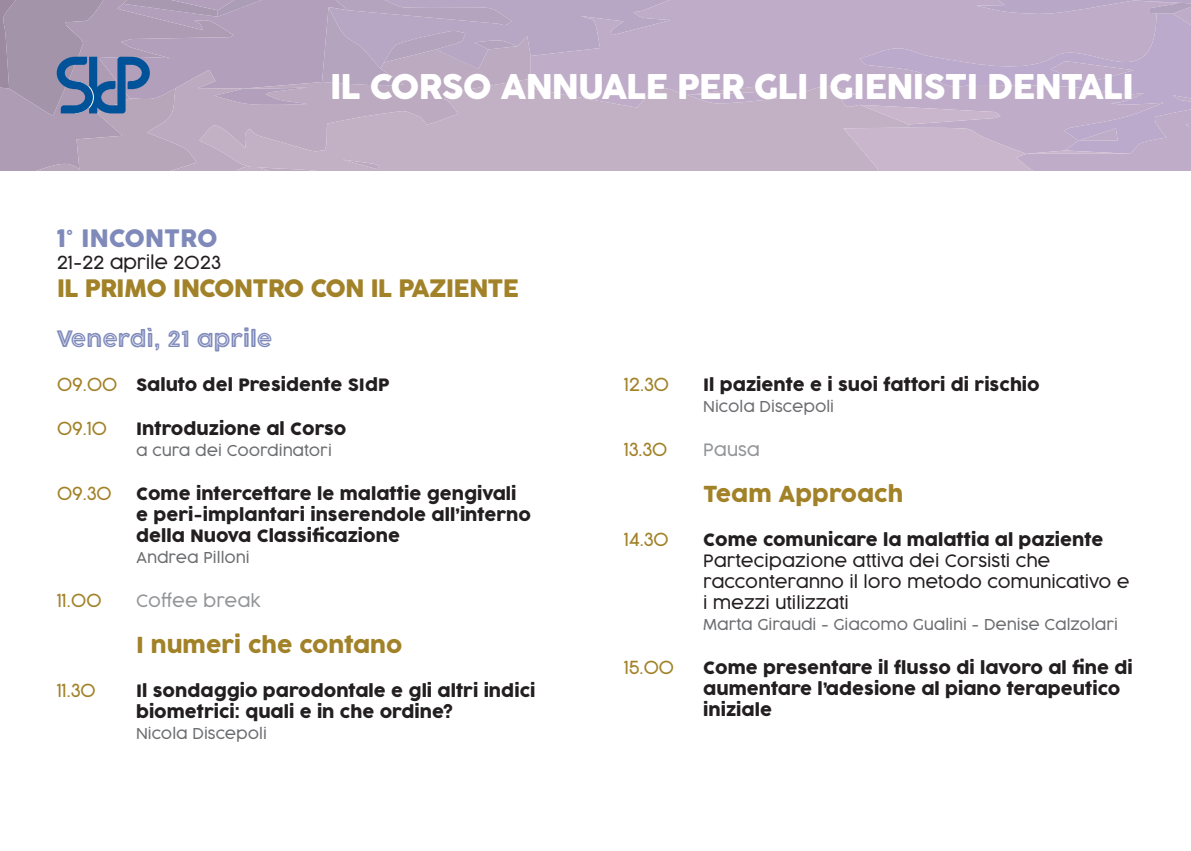
<style>
.page{position:relative;width:1191px;height:851px;background:#fff}
.page>*{position:absolute;margin:0;border:0;box-sizing:border-box;transform-origin:0 0}
.t1{font:34px "Cocogoose Pro";letter-spacing:-.03em;color:#fff}
.t2{font:24px "Cocogoose Pro";letter-spacing:-.03em;color:#a28229}
.t3{font:24px "Cocogoose Pro";color:#7f8abb}
.t4{font:22px "Cocogoose Pro";color:#a28229}
.t5{font:22px "Cocogoose Pro Inline";color:#7f8abb}
.t6{font:300 18px "Cocogoose Pro";letter-spacing:-.03em;color:#a28229}
.t7{font:300 18px "Cocogoose Pro";letter-spacing:-.02em;color:#231f20}
.t8{font:17px/21px "Cocogoose Pro";color:#231f20}
.t9{font:300 17px/21px "Cocogoose Pro";color:#231f20}
.t10{font:300 17px "Cocogoose Pro";color:#939598}
.t11{font:300 15px "Cocogoose Pro";color:#6c6d70}
.s1{font-weight:300;font-size:18px;color:#a28229}
</style>
<div class="page">
<svg style="left:0;top:0;width:1191px;height:170px;background:#b9a8c2"></svg>
<h1 class="t1" style="left:330px;top:64px;width:806px">IL CORSO ANNUALE PER GLI IGIENISTI DENTALI</h1>
<h2 class="t3" style="left:57px;top:222px;width:162px">1° INCONTRO</h2>
<p class="t7" style="left:57px;top:250px;width:166px">21-22 aprile 2023</p>
<h2 class="t2" style="left:57px;top:272px;width:464px">IL PRIMO INCONTRO CON IL PAZIENTE</h2>
<p class="t5" style="left:57px;top:322px;width:217px">Venerdì, 21 aprile</p>
<p class="t8" style="left:57px;top:374px;width:334px"><span class="s1">09.00</span> Saluto del Presidente SIdP</p>
<p class="t6" style="left:57px;top:416px;width:52px">09.10</p>
<p class="t8" style="left:136px;top:418px;width:212px">Introduzione al Corso</p>
<p class="t11" style="left:136px;top:440px;width:197px">a cura dei Coordinatori</p>
<p class="t6" style="left:57px;top:481px;width:57px">09.30</p>
<p class="t8" style="left:136px;top:483px;width:396px">Come intercettare le malattie gengivali e peri-implantari inserendole all’interno della Nuova Classificazione</p>
<p class="t11" style="left:136px;top:547px;width:115px">Andrea Pilloni</p>
<p class="t6" style="left:57px;top:588px;width:47px">11.00</p>
<p class="t10" style="left:136px;top:589px;width:126px">Coffee break</p>
<p class="t4" style="left:136px;top:630px;width:268px">I numeri che contano</p>
<p class="t6" style="left:57px;top:678px;width:41px">11.30</p>
<p class="t8" style="left:136px;top:680px;width:401px">Il sondaggio parodontale e gli altri indici biometrici: quali e in che ordine?</p>
<p class="t11" style="left:136px;top:723px;width:132px">Nicola Discepoli</p>
<p class="t6" style="left:624px;top:372px;width:47px">12.30</p>
<p class="t8" style="left:703px;top:374px;width:338px">Il paziente e i suoi fattori di rischio</p>
<p class="t11" style="left:703px;top:396px;width:132px">Nicola Discepoli</p>
<p class="t6" style="left:624px;top:437px;width:45px">13.30</p>
<p class="t10" style="left:703px;top:438px;width:58px">Pausa</p>
<p class="t4" style="left:703px;top:479px;width:201px">Team Approach</p>
<p class="t6" style="left:624px;top:527px;width:47px">14.30</p>
<p class="t8" style="left:703px;top:529px;width:402px">Come comunicare la malattia al paziente</p>
<p class="t9" style="left:703px;top:549px;width:428px">Partecipazione attiva dei Corsisti che racconteranno il loro metodo comunicativo e i mezzi utilizzati</p>
<p class="t11" style="left:703px;top:614px;width:416px">Marta Giraudi - Giacomo Gualini - Denise Calzolari</p>
<p class="t6" style="left:624px;top:655px;width:52px">15.00</p>
<p class="t8" style="left:703px;top:657px;width:431px">Come presentare il flusso di lavoro al fine di aumentare l’adesione al piano terapeutico iniziale</p>
</div>
